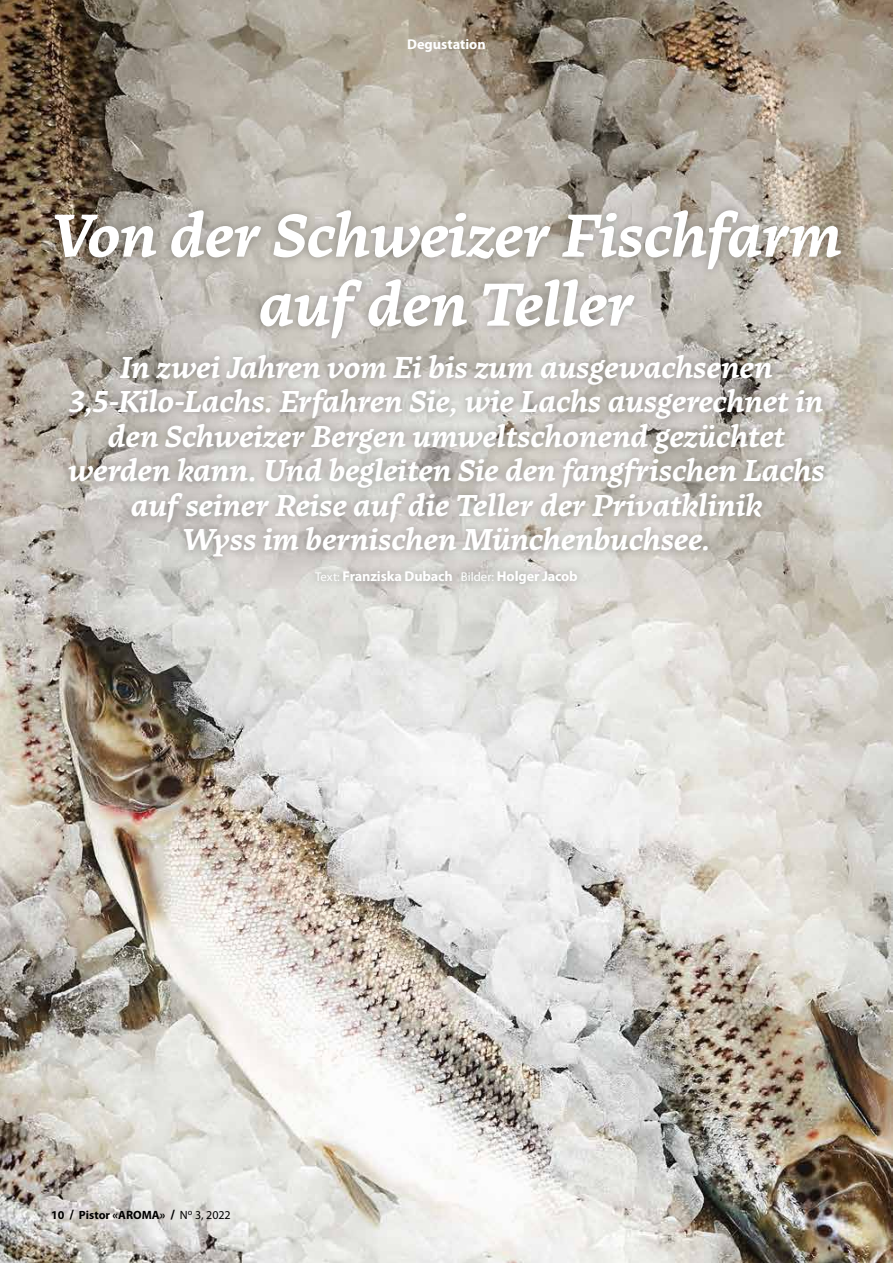
<style>
.page{position:relative;width:893px;height:1263px;background:#fff}
.page>*{position:absolute;margin:0;border:0;box-sizing:border-box;transform-origin:0 0}
.t1{font:italic 700 60px/69px "Tuna";letter-spacing:-.01em;color:#fff;text-align:center}
.t2{font:italic 700 30px/34.5px "Tuna";letter-spacing:-.005em;color:#fff;text-align:center}
.t3{font:700 14.25px "Myriad Pro";letter-spacing:-.01em;color:#fff}
.t4{font:700 12px "Myriad Pro";color:#000}
.s1{font-weight:400;font-size:12.75px}
.s2{font-size:13.5px}
.s3{font-weight:400}
</style>
<div class="page">
<img style="left:0;top:0;width:893px;height:1263px">
<div style="left:46px;top:202px;width:803px;height:145px;background:#000;opacity:.3"></div>
<div style="left:60px;top:346px;width:773px;height:246px;background:#000;opacity:.3"></div>
<p class="t3" style="left:407px;top:35px;width:80px">Degustation</p>
<h1 class="t1" style="left:51px;top:201px;width:792px">Von der Schweizer Fischfarm auf den Teller</h1>
<p class="t2" style="left:68px;top:350px;width:758px">In zwei Jahren vom Ei bis zum ausgewachsenen 3,5-Kilo-Lachs. Erfahren Sie, wie Lachs ausgerechnet in den Schweizer Bergen umweltschonend gezüchtet werden kann. Und begleiten Sie den fangfrischen Lachs auf seiner Reise auf die Teller der Privatklinik<br>Wyss im bernischen Münchenbuchsee.</p>
<p class="t3" style="left:315px;top:567px;width:264px"><span class="s1">Text:</span> Franziska Dubach <span class="s1">Bilder:</span> Holger Jacob</p>
<p class="t4" style="left:51px;top:1207px;width:181px">10 <span class="s2">/</span> Pistor «AROMA» <span class="s2">/</span> <span class="s3">N</span><sup>o</sup> <span class="s3">3, 2022</span></p>
</div>
